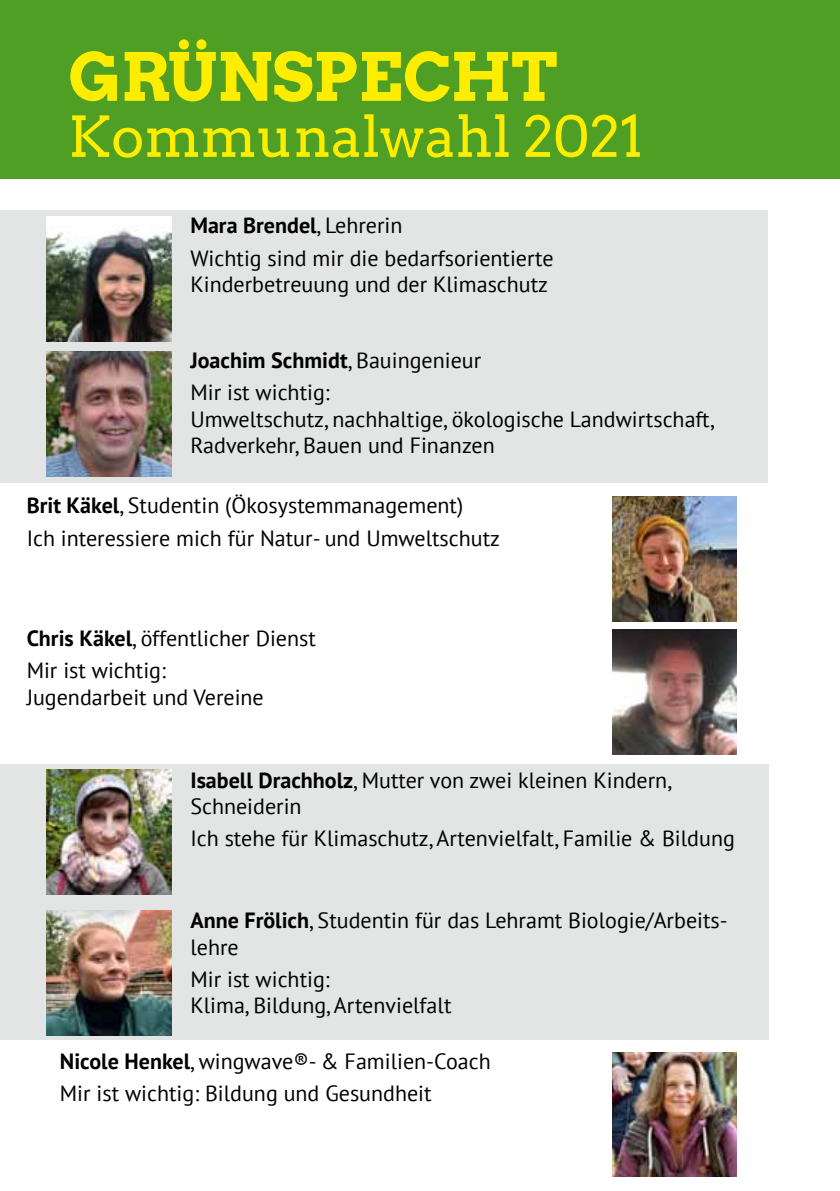
<style>
.page{position:relative;width:840px;height:1191px;background:#fff}
.page>*{position:absolute;margin:0;border:0;box-sizing:border-box;transform-origin:0 0}
.t1{font:66px "Arvo Gruen";letter-spacing:-.005em;color:#ffed00}
.t2{font:56px "Arvo";color:#ffed00}
.t3{font:22px/32px "PT Sans";color:#000}
.s1{font-weight:700}
</style>
<div class="page">
<div style="left:0;top:0;width:839px;height:178px;background:#509f25"></div>
<img style="left:612px;top:1052px;width:124px;height:124px">
<div style="left:0;top:210px;width:767px;height:273px;background:#e3e4e4"></div>
<img style="left:47px;top:217px;width:124px;height:125px">
<img style="left:47px;top:351px;width:124px;height:125px">
<img style="left:612px;top:496px;width:124px;height:125px">
<img style="left:612px;top:629px;width:124px;height:125px">
<div style="left:0;top:764px;width:767px;height:275px;background:#e3e4e4"></div>
<img style="left:47px;top:910px;width:124px;height:125px">
<img style="left:47px;top:770px;width:124px;height:124px">
<h1 class="t1" style="left:68px;top:31px;width:490px">GRÜNSPECHT</h1>
<h2 class="t2" style="left:68px;top:103px;width:576px">Kommunalwahl 2021</h2>
<p class="t3" style="left:190px;top:209px;width:364px"><span class="s1">Mara Brendel</span>, Lehrerin<br>Wichtig sind mir die bedarfsorientierte</p>
<p class="t3" style="left:190px;top:268px;width:359px">Kinderbetreuung und der Klimaschutz</p>
<p class="t3" style="left:190px;top:344px;width:292px"><span class="s1">Joachim Schmidt</span>, Bauingenieur<br>Mir ist wichtig:</p>
<p class="t3" style="left:190px;top:405px;width:525px;line-height:26.4px">Umweltschutz, nachhaltige, ökologische Landwirtschaft,<br>Radverkehr, Bauen und Finanzen</p>
<p class="t3" style="left:27px;top:489px;width:474px"><span class="s1">Brit Käkel</span>, Studentin (Ökosystemmanagement)<br>Ich interessiere mich für Natur- und Umweltschutz</p>
<p class="t3" style="left:27px;top:622px;width:290px"><span class="s1">Chris Käkel</span>, öffentlicher Dienst<br>Mir ist wichtig:</p>
<p class="t3" style="left:27px;top:680px;width:238px">Jugendarbeit und Vereine</p>
<p class="t3" style="left:190px;top:766px;width:482px;line-height:26.4px"><span class="s1">Isabell Drachholz</span>, Mutter von zwei kleinen Kindern,<br>Schneiderin</p>
<p class="t3" style="left:190px;top:822px;width:545px">Ich stehe für Klimaschutz, Artenvielfalt, Familie &amp; Bildung</p>
<p class="t3" style="left:190px;top:906px;width:538px;line-height:26.4px"><span class="s1">Anne Frölich</span>, Studentin für das Lehramt Biologie/Arbeits&shy;lehre</p>
<p class="t3" style="left:190px;top:965px;width:262px;line-height:26.4px">Mir ist wichtig:<br>Klima, Bildung, Artenvielfalt</p>
<p class="t3" style="left:60px;top:1044px;width:432px"><span class="s1">Nicole Henkel</span>, wingwave®- &amp; Familien-Coach<br>Mir ist wichtig: Bildung und Gesundheit</p>
</div>
